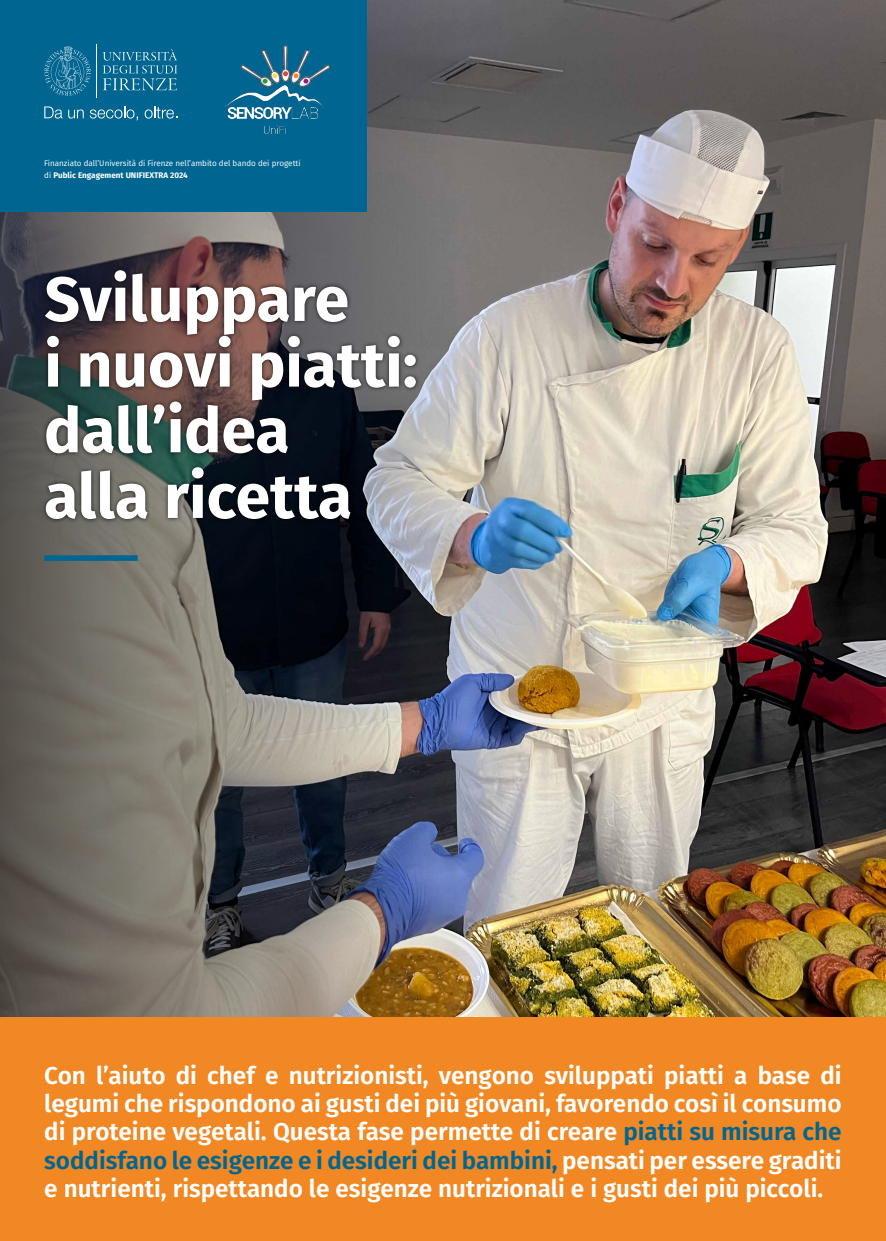
<style>
.page{position:relative;width:886px;height:1241px;background:#fff}
.page>*{position:absolute;margin:0;border:0;box-sizing:border-box;transform-origin:0 0}
.t1{font:700 62.5px/65.6px "Fira Sans";color:#fff}
.t2{font:600 24.38px/28.1px "Fira Sans";color:#fff;text-align:justify}
.t3{font:8.12px/11.9px "Fira Sans";color:#fff}
.s1{font-weight:700}
.s2{color:#006691}
</style>
<div class="page">
<img style="left:457px;top:0;width:429px;height:1017px">
<svg style="left:0;top:0;width:457px;height:1017px;background:#62605f"></svg>
<div style="left:0;top:1017px;width:886px;height:223px;background:#f18823"></div>
<div style="left:41px;top:265px;width:379px;height:258px;background:#000;opacity:.75"></div>
<div style="left:44px;top:555px;width:94px;height:5px;background:#006691"></div>
<div style="left:0;top:0;width:367px;height:212px;background:#006691"></div>
<svg style="left:44px;top:106px;width:40px;height:12px"></svg>
<svg style="left:90px;top:106px;width:48px;height:14px"></svg>
<svg style="left:145px;top:106px;width:32px;height:12px"></svg>
<hr style="left:97px;top:44px;width:1px;height:54px;background:#fff">
<svg style="left:103px;top:49px;width:74px;height:41px"></svg>
<svg style="left:44px;top:46px;width:47px;height:50px"></svg>
<img style="left:225px;top:44px;width:106px;height:91px">
<p class="t3" style="left:44px;top:157px;width:258px">Finanziato dall’Università di Firenze nell’ambito del bando dei progetti di <span class="s1">Public Engagement UNIFIEXTRA 2024</span></p>
<h1 class="t1" style="left:44px;top:262px;width:375px">Sviluppare<br>i nuovi piatti: dall’idea<br>alla ricetta</h1>
<p class="t2" style="left:44px;top:1059px;width:799px">Con l’aiuto di chef e nutrizionisti, vengono sviluppati piatti a base di legumi che rispondono ai gusti dei più giovani, favorendo così il consumo di proteine vegetali. Questa fase permette di creare <span class="s2">piatti su misura che soddisfano le esigenze e i desideri dei bambini,</span> pensati per essere graditi e nutrienti, rispettando le esigenze nutrizionali e i gusti dei più piccoli.</p>
</div>
